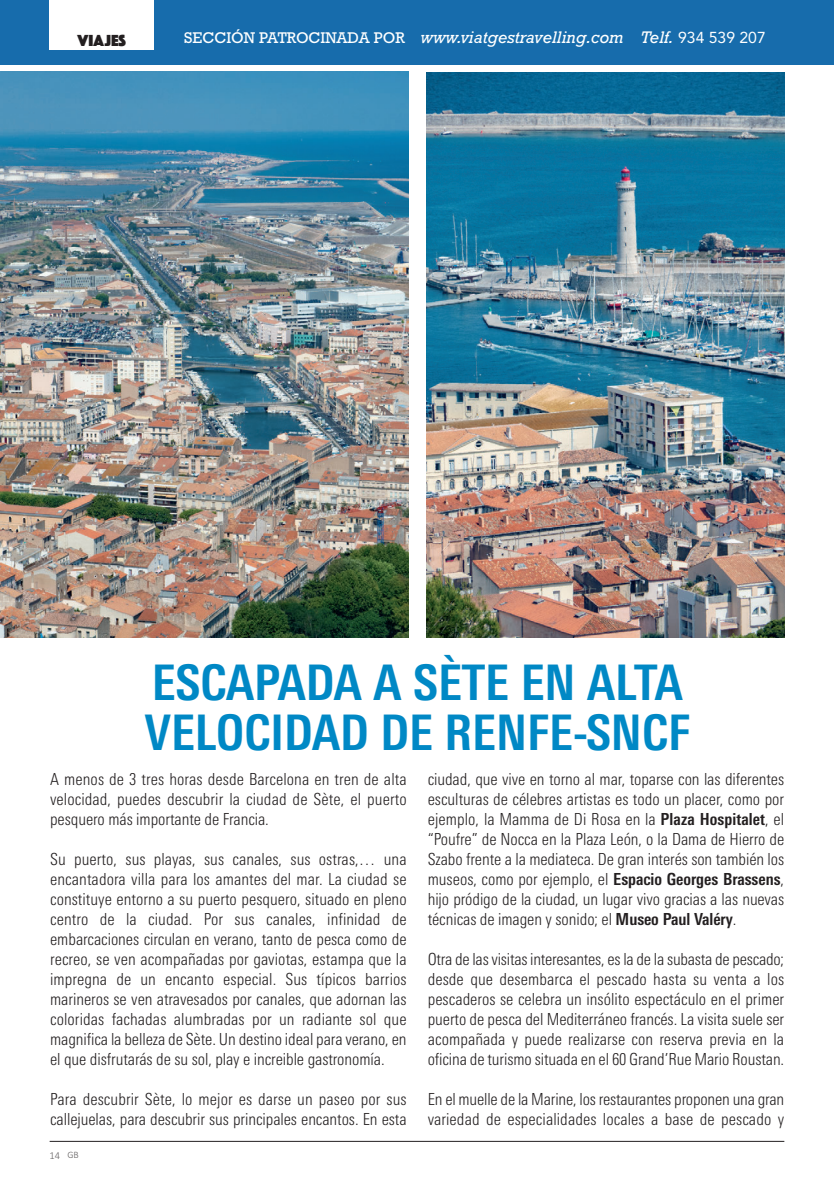
<style>
.page{position:relative;width:834px;height:1191px;background:#fff}
.page>*{position:absolute;margin:0;border:0;box-sizing:border-box;transform-origin:0 0}
.t1{font:700 condensed 49px/50.1px "Linotype Univers";color:#0088c5}
.t2{font:300 condensed 16.62px/19.9px "Linotype Univers";letter-spacing:-.005em;color:#231f20;text-align:justify}
.t3{font:16.62px "Phosphate Solid";letter-spacing:.005em;color:#231f20}
.t4{font:italic 15.75px "Rockwell";color:#fff}
.t5{font:300 10.5px "Calibri";color:rgb(35 31 32/.7)}
.t6{font:300 9.8px "Calibri";color:rgb(35 31 32/.7)}
.s1{font-style:normal}
.s2{font-family:"Avenir";font-style:normal}
.s3{font-weight:700}
</style>
<div class="page">
<hr style="left:50px;top:1141px;width:734px;height:1px;background:#231f20">
<div style="left:0;top:0;width:833px;height:64px;background:#176cac"></div>
<div style="left:50px;top:0;width:104px;height:50px;background:#fff"></div>
<img style="left:0;top:72px;width:408px;height:565px">
<img style="left:427px;top:73px;width:356px;height:564px">
<p class="t3" style="left:78px;top:35px;width:50px">VIAJES</p>
<p class="t4" style="left:184px;top:33px;width:583px"><span class="s1">SECCIÓN PATROCINADA POR</span> www.viatgestravelling.com Telf. <span class="s2">934 539 207</span></p>
<p class="t1" style="left:144px;top:662px;width:547px">ESCAPADA A SÈTE EN ALTA<br>VELOCIDAD DE RENFE-SNCF</p>
<p class="t2" style="left:50px;top:771px;width:358px">A menos de 3 tres horas desde Barcelona en tren de alta velocidad, puedes descubrir la ciudad de Sète, el puerto pesquero más importante de Francia.</p>
<p class="t2" style="left:50px;top:850px;width:358px">Su puerto, sus playas, sus canales, sus ostras,… una encantadora villa para los amantes del mar. La ciudad se constituye entorno a su puerto pesquero, situado en pleno centro de la ciudad. Por sus canales, infinidad de embarcaciones circulan en verano, tanto de pesca como de recreo, se ven acompañadas por gaviotas, estampa que la impregna de un encanto especial. Sus típicos barrios marineros se ven atravesados por canales, que adornan las coloridas fachadas alumbradas por un radiante sol que magnifica la belleza de Sète. Un destino ideal para verano, en el que disfrutarás de su sol, play e increible gastronomía.</p>
<p class="t2" style="left:50px;top:1090px;width:358px">Para descubrir Sète, lo mejor es darse un paseo por sus callejuelas, para descubrir sus principales encantos. En esta</p>
<p class="t2" style="left:427px;top:771px;width:358px">ciudad, que vive en torno al mar, toparse con las diferentes esculturas de célebres artistas es todo un placer, como por ejemplo, la Mamma de Di Rosa en la <span class="s3">Plaza Hospitalet</span>, el “Poufre” de Nocca en la Plaza León, o la Dama de Hierro de Szabo frente a la mediateca. De gran interés son también los museos, como por ejemplo, el <span class="s3">Espacio Georges Brassens</span>, hijo pródigo de la ciudad, un lugar vivo gracias a las nuevas técnicas de imagen y sonido; el <span class="s3">Museo Paul Valéry</span>.</p>
<p class="t2" style="left:427px;top:950px;width:358px">Otra de las visitas interesantes, es la de la subasta de pescado; desde que desembarca el pescado hasta su venta a los pescaderos se celebra un insólito espectáculo en el primer puerto de pesca del Mediterráneo francés. La visita suele ser acompañada y puede realizarse con reserva previa en la oficina de turismo situada en el 60 Grand’Rue Mario Roustan.</p>
<p class="t2" style="left:427px;top:1090px;width:358px">En el muelle de la Marine, los restaurantes proponen una gran variedad de especialidades locales a base de pescado y</p>
<p class="t5" style="left:50px;top:1148px;width:12px">14</p>
<p class="t6" style="left:67px;top:1148px;width:13px">GB</p>
</div>
